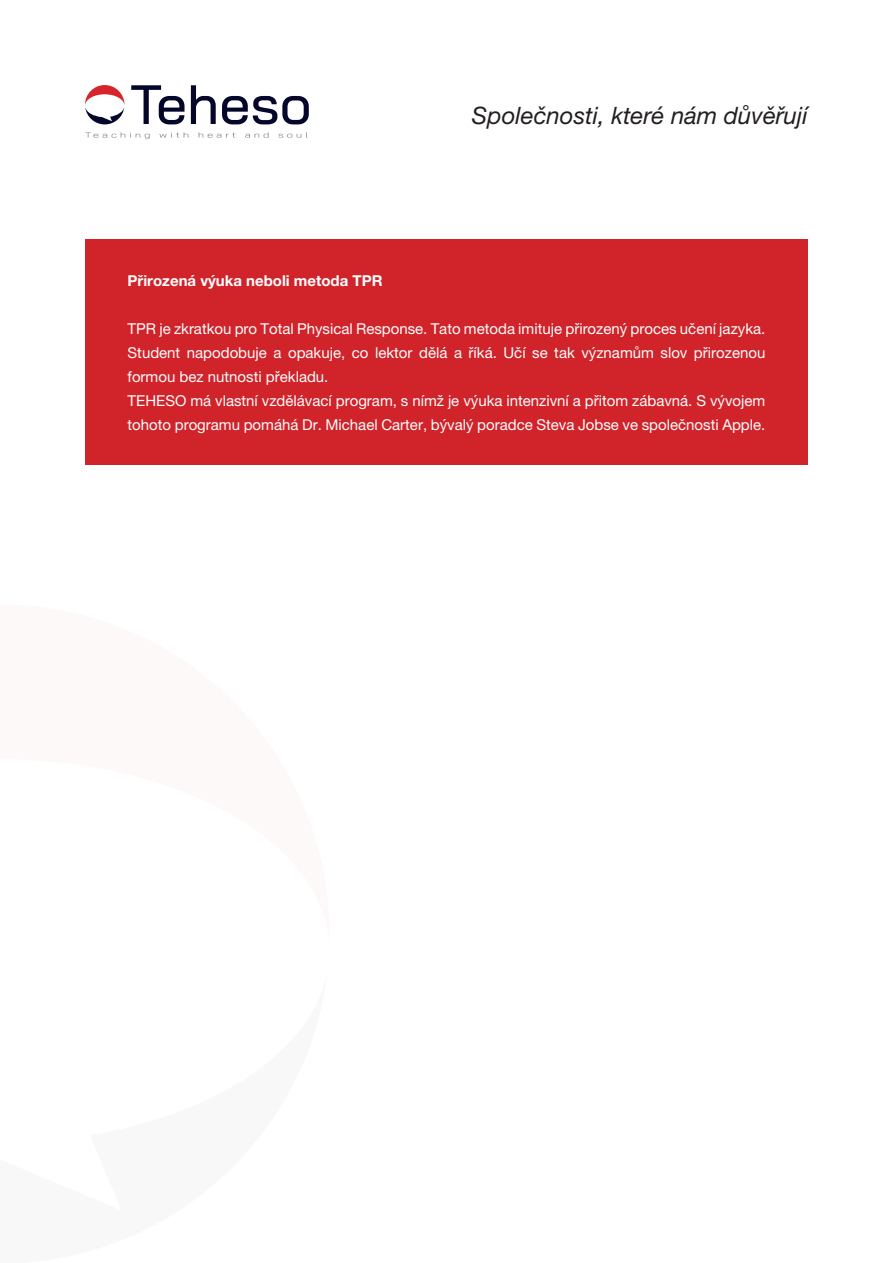
<style>
.page{position:relative;width:893px;height:1263px;background:#fff}
.page>*{position:absolute;margin:0;border:0;box-sizing:border-box;transform-origin:0 0}
.t1{font:italic 24px "Helvetica Neue LT Pro";color:#231f20}
.t2{font:15px/24px "Helvetica Neue LT Pro";color:#fff}
.t3{font:700 15px "Helvetica Neue LT Pro";color:#fff}
</style>
<div class="page">
<svg style="left:131px;top:85px;width:54px;height:39px"></svg>
<svg style="left:191px;top:85px;width:25px;height:39px"></svg>
<svg style="left:222px;top:96px;width:87px;height:28px"></svg>
<svg style="left:85px;top:132px;width:65px;height:7px"></svg>
<svg style="left:159px;top:132px;width:29px;height:6px"></svg>
<svg style="left:199px;top:132px;width:36px;height:6px"></svg>
<svg style="left:245px;top:132px;width:23px;height:6px"></svg>
<svg style="left:279px;top:132px;width:29px;height:6px"></svg>
<svg style="left:85px;top:85px;width:39px;height:39px"></svg>
<div style="left:85px;top:240px;width:723px;height:225px;background:#d1232a"></div>
<h1 class="t1" style="left:472px;top:101px;width:338px">Společnosti, které nám důvěřují</h1>
<p class="t3" style="left:128px;top:271px;width:256px">Přirozená výuka neboli metoda TPR</p>
<p class="t2" style="left:128px;top:316px;width:639px">TPR je zkratkou pro Total Physical Response. Tato metoda imituje přirozený proces učení jazyka.<br>Student napodobuje a opakuje, co lektor dělá a říká. Učí se tak významům slov přirozenou formou bez nutnosti překladu.<br>TEHESO má vlastní vzdělávací program, s nímž je výuka intenzivní a přitom zábavná. S vývojem tohoto programu pomáhá Dr. Michael Carter, bývalý poradce Steva Jobse ve společnosti Apple.</p>
</div>
